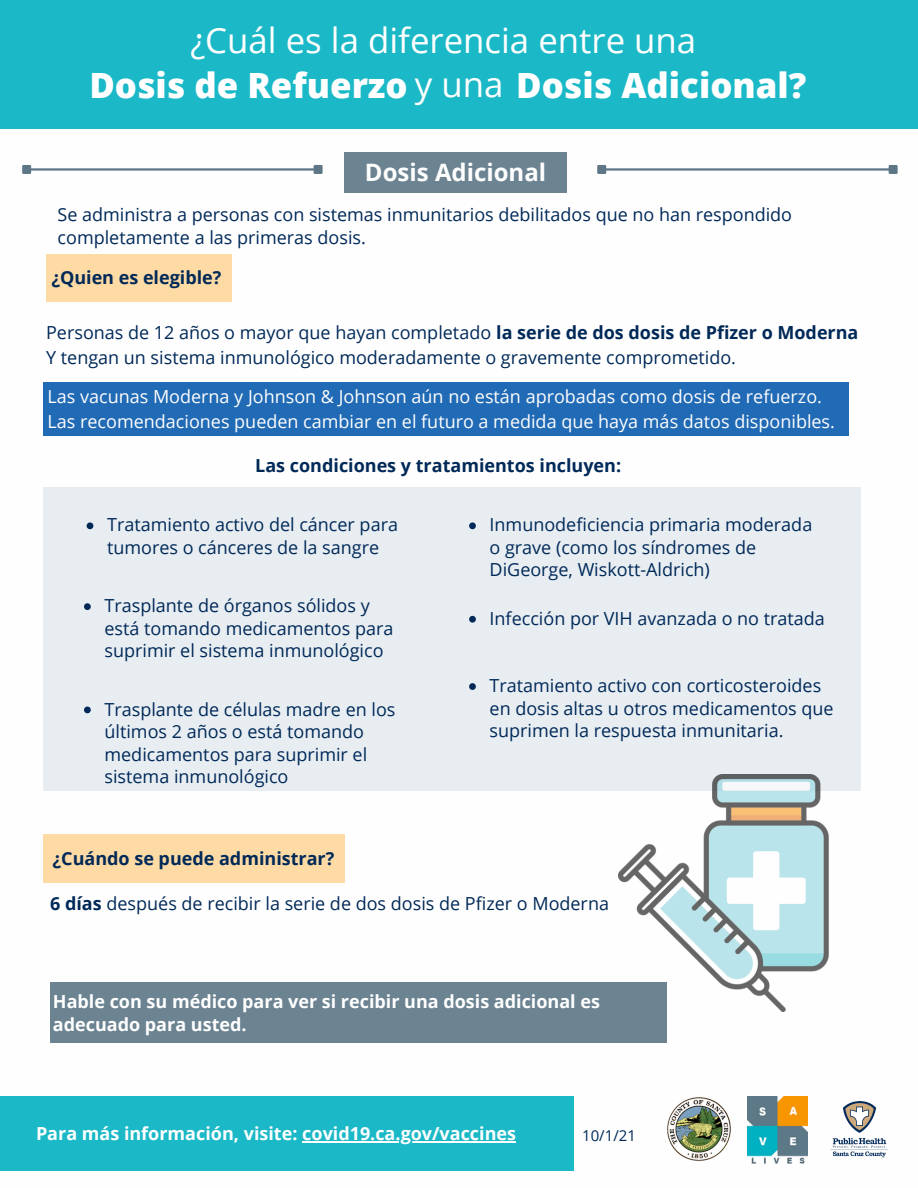
<style>
.page{position:relative;width:918px;height:1188px;background:#fff}
.page>*{position:absolute;margin:0;border:0;box-sizing:border-box;transform-origin:0 0}
.t1{font:800 34.8px "Open Sans";color:#fff}
.t2{font:34.8px "Open Sans";color:#fff}
.t3{font:700 24px "Open Sans";color:#fefefe}
.t4{font:18px/22.5px "Open Sans";color:#002958}
.t5{font:18px/24.8px "Open Sans";color:#fefefe}
.t6{font:700 18px "Open Sans";color:#fff}
.t7{font:700 18px "Open Sans";color:#002958}
.t8{font:15px "Open Sans";color:#002958}
.s1{font-weight:400;color:#fefefe}
.s2{font-weight:700}
</style>
<div class="page">
<div style="left:46px;top:254px;width:186px;height:48px;background:#fedaa4"></div>
<div style="left:44px;top:382px;width:805px;height:54px;background:#216ab5"></div>
<div style="left:44px;top:487px;width:817px;height:304px;background:#e8edf2"></div>
<div style="left:0;top:0;width:918px;height:129px;background:#1bb9c7"></div>
<div style="left:344px;top:152px;width:223px;height:40px;background:#6c8391"></div>
<hr style="left:31px;top:168px;width:283px;height:3px;background:#5d7786">
<div style="left:23px;top:166px;width:7px;height:7px;background:#5d7786"></div>
<div style="left:22px;top:165px;width:9px;height:9px;border:2px solid #5d7786"></div>
<div style="left:315px;top:166px;width:6px;height:7px;background:#5d7786"></div>
<div style="left:314px;top:165px;width:9px;height:9px;border:2px solid #5d7786"></div>
<hr style="left:606px;top:168px;width:283px;height:3px;background:#5d7786">
<div style="left:598px;top:166px;width:7px;height:7px;background:#5d7786"></div>
<div style="left:597px;top:165px;width:9px;height:9px;border:2px solid #5d7786"></div>
<div style="left:890px;top:166px;width:7px;height:7px;background:#5d7786"></div>
<div style="left:889px;top:165px;width:9px;height:9px;border:2px solid #5d7786"></div>
<img style="left:748px;top:1096px;width:59px;height:68px">
<img style="left:830px;top:1101px;width:58px;height:57px">
<img style="left:667px;top:1097px;width:64px;height:64px">
<div style="left:50px;top:983px;width:617px;height:60px;background:#6c8391"></div>
<svg style="left:469px;top:683px;width:7px;height:7px"></svg>
<svg style="left:87px;top:522px;width:6px;height:7px"></svg>
<svg style="left:84px;top:707px;width:7px;height:6px"></svg>
<svg style="left:84px;top:603px;width:7px;height:7px"></svg>
<svg style="left:469px;top:522px;width:7px;height:7px"></svg>
<svg style="left:469px;top:616px;width:7px;height:7px"></svg>
<div style="left:43px;top:835px;width:301px;height:48px;background:#fedaa4"></div>
<img style="left:619px;top:775px;width:210px;height:236px">
<div style="left:0;top:1096px;width:574px;height:74px;background:#1bb9c7"></div>
<hr style="left:302px;top:1141px;width:214px;height:1px;background:#fff">
<p class="t2" style="left:190px;top:16px;width:507px">¿Cuál es la diferencia entre una</p>
<p class="t1" style="left:89px;top:61px;width:718px">Dosis de Refuerzo <span class="s1">y una</span> Dosis Adicional?</p>
<p class="t3" style="left:365px;top:155px;width:183px">Dosis Adicional</p>
<p class="t4" style="left:58px;top:203px;width:736px">Se administra a personas con sistemas inmunitarios debilitados que no han respondido completamente a las primeras dosis.</p>
<p class="t7" style="left:51px;top:264px;width:171px">¿Quien es elegible?</p>
<p class="t4" style="left:46px;top:321px;width:814px">Personas de 12 años o mayor que hayan completado <span class="s2">la serie de dos dosis de Pfizer o Moderna</span></p>
<p class="t4" style="left:46px;top:346px;width:691px">Y tengan un sistema inmunológico moderadamente o gravemente comprometido.</p>
<p class="t5" style="left:48px;top:384px;width:789px">Las vacunas Moderna y Johnson &amp; Johnson aún no están aprobadas como dosis de refuerzo.<br>Las recomendaciones pueden cambiar en el futuro a medida que haya más datos disponibles.</p>
<p class="t7" style="left:255px;top:453px;width:367px">Las condiciones y tratamientos incluyen:</p>
<p class="t4" style="left:107px;top:513px;width:292px">Tratamiento activo del cáncer para tumores o cánceres de la sangre</p>
<p class="t4" style="left:104px;top:594px;width:290px">Trasplante de órganos sólidos y está tomando medicamentos para suprimir el sistema inmunológico</p>
<p class="t4" style="left:104px;top:697px;width:293px">Trasplante de células madre en los últimos 2 años o está tomando medicamentos para suprimir el sistema inmunológico</p>
<p class="t4" style="left:490px;top:513px;width:324px">Inmunodeficiencia primaria moderada o grave (como los síndromes de<br>DiGeorge, Wiskott-Aldrich)</p>
<p class="t4" style="left:490px;top:607px;width:337px">Infección por VIH avanzada o no tratada</p>
<p class="t4" style="left:490px;top:674px;width:346px">Tratamiento activo con corticosteroides en dosis altas u otros medicamentos que suprimen la respuesta inmunitaria.</p>
<p class="t7" style="left:53px;top:846px;width:283px">¿Cuándo se puede administrar?</p>
<p class="t4" style="left:50px;top:892px;width:560px"><span class="s2">6 días</span> después de recibir la serie de dos dosis de Pfizer o Moderna</p>
<p class="t6" style="left:53px;top:989px;width:549px">Hable con su médico para ver si recibir una dosis adicional es</p>
<p class="t6" style="left:53px;top:1011px;width:195px">adecuado para usted.</p>
<p class="t6" style="left:36px;top:1121px;width:482px">Para más información, visite: covid19.ca.gov/vaccines</p>
<p class="t8" style="left:582px;top:1125px;width:55px">10/1/21</p>
</div>
